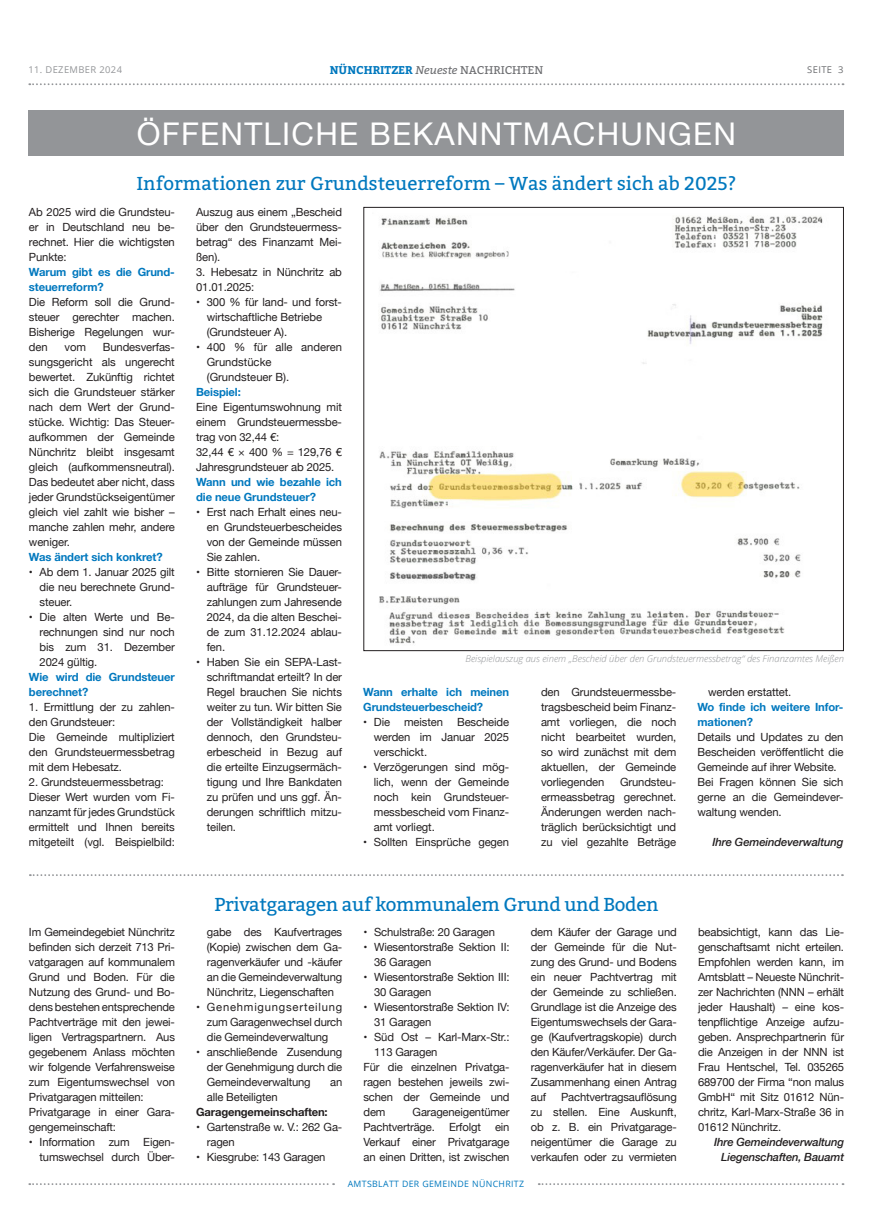
<style>
.page{position:relative;width:886px;height:1223px;background:#fff}
.page>*{position:absolute;margin:0;border:0;box-sizing:border-box;transform-origin:0 0}
.t1{font:31.25px "Helvetica Neue";letter-spacing:.04em;color:#fff}
.t2{font:18.75px "Bitter";color:#0078be}
.t3{font:18.75px "Bitter";letter-spacing:-.02em;color:#0078be}
.t4{font:11.25px/15px "Helvetica Neue";letter-spacing:-.01em;color:#231f20;text-align:justify}
.t5{font:700 11.25px/15px "Helvetica Neue";letter-spacing:-.01em;color:#0078be}
.t6{font:italic 500 11.25px/15px "Helvetica Neue";letter-spacing:-.015em;color:#231f20;text-align:right}
.t7{font:700 11.25px "Bitter";color:#0078be}
.t8{font:700 11.25px "Helvetica Neue";letter-spacing:-.015em;color:#231f20}
.t9{font:italic 300 9.38px "Open Sans";color:#939598}
.t10{font:9.38px "Open Sans";letter-spacing:.04em;color:#939598}
.t11{font:9.38px "Open Sans";letter-spacing:.04em;color:#6c6d70}
.t12{font:8.75px "Open Sans";letter-spacing:.04em;color:#0078be}
.s1{font-weight:400;font-style:italic;color:#6c6d70}
.s2{font-weight:400;color:#6c6d70}
</style>
<div class="page">
<svg style="left:29px;top:83px;width:814px;height:2px"></svg>
<svg style="left:29px;top:1183px;width:305px;height:2px"></svg>
<svg style="left:539px;top:1183px;width:304px;height:2px"></svg>
<div style="left:28px;top:111px;width:815px;height:45px;background:#939598"></div>
<img style="left:379px;top:216px;width:444px;height:428px">
<svg style="left:30px;top:874px;width:813px;height:2px"></svg>
<p class="t10" style="left:28px;top:63px;width:95px">11. DEZEMBER 2024</p>
<p class="t7" style="left:330px;top:62px;width:215px">NÜNCHRITZER <span class="s1">Neueste</span> <span class="s2">NACHRICHTEN</span></p>
<p class="t11" style="left:807px;top:63px;width:38px">SEITE 3</p>
<h1 class="t1" style="left:137px;top:111px;width:601px">ÖFFENTLICHE BEKANNTMACHUNGEN</h1>
<h2 class="t2" style="left:136px;top:170px;width:602px">Informationen zur Grundsteuerreform – Was ändert sich ab 2025?</h2>
<p class="t4" style="left:29px;top:205px;width:147px">Ab 2025 wird die Grundsteu&shy;er in Deutschland neu be&shy;rechnet. Hier die wichtigsten Punkte:</p>
<p class="t5" style="left:29px;top:264px;width:147px">Warum gibt es die Grund&shy;steuerreform?</p>
<p class="t4" style="left:29px;top:295px;width:147px">Die Reform soll die Grund&shy;steuer gerechter machen.<br>Bisherige Regelungen wur&shy;den</p>
<p class="t4" style="left:196px;top:205px;width:147px">Auszug aus einem „Bescheid über den Grundsteuermess&shy;betrag“ des Finanzamt Mei&shy;ßen).</p>
<p class="t4" style="left:196px;top:265px;width:147px">3. Hebesatz in Nünchritz ab<br>01.01.2025:</p>
<p class="t4" style="left:207px;top:295px;width:137px;text-align:left;text-indent:-11px">• 300 % für land- und forst&shy;wirtschaftliche Betriebe (Grundsteuer A).</p>
<p class="t4" style="left:207px;top:340px;width:137px;text-align:left;text-indent:-11px">• 400 % für alle anderen<br>Grundstücke<br>(Grundsteuer B).</p>
<p class="t5" style="left:196px;top:384px;width:46px">Beispiel:</p>
<p class="t4" style="left:196px;top:400px;width:147px;text-align:left">Eine Eigentumswohnung mit einem Grundsteuermessbe&shy;trag von 32,44 €:<br>32,44 € × 400 % = 129,76 €<br>Jahresgrundsteuer ab 2025.</p>
<p class="t5" style="left:196px;top:474px;width:147px">Wann und wie bezahle ich die neue Grundsteuer?</p>
<p class="t4" style="left:207px;top:505px;width:137px;text-indent:-11px">• Erst nach Erhalt eines neu&shy;en Grundsteuerbescheides von der Gemeinde müssen Sie zahlen.</p>
<p class="t4" style="left:207px;top:565px;width:137px;text-indent:-11px">• Bitte stornieren Sie Dauer&shy;aufträge für Grundsteuer&shy;zahlungen zum Jahresende 2024, da die alten Beschei&shy;de zum 31.12.2024 ablau&shy;fen.</p>
<p class="t4" style="left:207px;top:655px;width:137px;text-indent:-11px">• Haben Sie ein SEPA-Last&shy;schriftmandat erteilt? In der Regel brauchen Sie nichts weiter zu tun. Wir bitten Sie der Vollständigkeit halber dennoch, den Grundsteu&shy;erbescheid in Bezug auf die erteilte Einzugsermäch&shy;tigung und Ihre Bankdaten zu prüfen und uns ggf. Än&shy;derungen schriftlich mitzu&shy;teilen.</p>
<p class="t4" style="left:29px;top:340px;width:147px;text-indent:74px">Bundesverfas&shy;sungsgericht als ungerecht bewertet. Zukünftig richtet sich die Grundsteuer stärker nach dem Wert der Grund&shy;stücke. Wichtig: Das Steuer&shy;aufkommen der Gemeinde Nünchritz bleibt insgesamt gleich (aufkommensneutral).<br>Das bedeutet aber nicht, dass jeder Grundstückseigentümer gleich viel zahlt wie bisher – manche zahlen mehr, andere weniger.</p>
<p class="t5" style="left:29px;top:549px;width:135px">Was ändert sich konkret?</p>
<p class="t4" style="left:40px;top:565px;width:137px;text-indent:-11px">• Ab dem 1. Januar 2025 gilt die neu berechnete Grund&shy;steuer.</p>
<p class="t4" style="left:40px;top:610px;width:137px;text-indent:-11px">• Die alten Werte und Be&shy;rechnungen sind nur noch bis zum 31. Dezember 2024 gültig.</p>
<p class="t5" style="left:29px;top:669px;width:147px">Wie wird die Grundsteuer berechnet?</p>
<p class="t4" style="left:29px;top:700px;width:147px;text-align:left">1. Ermittlung der zu zahlen&shy;den Grundsteuer:<br>Die Gemeinde multipliziert den Grundsteuermessbetrag mit dem Hebesatz.</p>
<p class="t4" style="left:29px;top:775px;width:147px;text-align:left">2. Grundsteuermessbetrag:<br>Dieser Wert wurden vom Fi&shy;nanzamt für jedes Grundstück ermittelt und Ihnen bereits mitgeteilt (vgl. Beispielbild:</p>
<p class="t4" style="left:65px;top:340px;width:23px">vom</p>
<p class="t9" style="left:465px;top:652px;width:380px">Beispielauszug aus einem „Bescheid über den Grundsteuermessbetrag“ des Finanzamtes Meißen</p>
<p class="t4" style="left:541px;top:684px;width:137px">den Grundsteuermessbe&shy;tragsbescheid beim Finanz&shy;amt vorliegen, die noch nicht bearbeitet wurden, so wird zunächst mit dem aktuellen, der Gemeinde vorliegenden</p>
<p class="t4" style="left:708px;top:684px;width:85px">werden erstattet.</p>
<p class="t5" style="left:697px;top:699px;width:147px">Wo finde ich weitere Infor&shy;mationen?</p>
<p class="t4" style="left:697px;top:729px;width:147px;text-align:left">Details und Updates zu den<br>Bescheiden veröffentlicht die<br>Gemeinde auf ihrer Website.<br>Bei Fragen können Sie sich gerne an die Gemeindever&shy;waltung wenden.</p>
<p class="t6" style="left:712px;top:833px;width:133px">Ihre Gemeindeverwaltung</p>
<p class="t5" style="left:363px;top:684px;width:147px">Wann erhalte ich meinen<br>Grundsteuerbescheid?</p>
<p class="t4" style="left:374px;top:714px;width:137px;text-indent:-11px">• Die meisten Bescheide werden im Januar 2025 verschickt.</p>
<p class="t4" style="left:374px;top:759px;width:137px;text-indent:-11px">• Verzögerungen sind mög&shy;lich, wenn der Gemeinde noch kein Grundsteuer&shy;messbescheid vom Finanz&shy;amt vorliegt.</p>
<p class="t4" style="left:363px;top:834px;width:147px">• Sollten Einsprüche gegen</p>
<p class="t4" style="left:541px;top:774px;width:137px;text-indent:79px">Grundsteu&shy;ermeassbetrag gerechnet.<br>Änderungen werden nach&shy;träglich berücksichtigt und zu viel gezahlte Beträge</p>
<p class="t4" style="left:29px;top:925px;width:147px;text-align:left">Im Gemeindegebiet Nünchritz befinden sich derzeit 713 Pri&shy;vatgaragen auf kommunalem<br>Grund und Boden. Für die<br>Nutzung des Grund- und Bo&shy;dens bestehen entsprechende<br>Pachtverträge mit den jewei&shy;ligen Vertragspartnern. Aus gegebenem Anlass möchten wir folgende Verfahrensweise zum Eigentumswechsel von<br>Privatgaragen mitteilen:<br>Privatgarage in einer Gara&shy;gengemeinschaft:</p>
<p class="t4" style="left:29px;top:1135px;width:147px;text-align:right">• Information zum Eigen&shy;tumswechsel durch Über-</p>
<h2 class="t3" style="left:214px;top:890px;width:446px">Privatgaragen auf kommunalem Grund und Boden</h2>
<p class="t4" style="left:207px;top:925px;width:137px">gabe des Kaufvertrages (Kopie) zwischen dem Ga&shy;ragenverkäufer und -käufer an die Gemeindeverwaltung Nünchritz, Liegenschaften</p>
<p class="t4" style="left:207px;top:1000px;width:137px;text-indent:-11px">• Genehmigungserteilung zum Garagenwechsel durch die Gemeindeverwaltung</p>
<p class="t4" style="left:207px;top:1045px;width:137px;text-indent:-11px">• anschließende Zusendung der Genehmigung durch die Gemeindeverwaltung</p>
<p class="t4" style="left:330px;top:1075px;width:14px">an</p>
<p class="t4" style="left:207px;top:1090px;width:72px">alle Beteiligten</p>
<p class="t8" style="left:196px;top:1103px;width:133px">Garagengemeinschaften:</p>
<p class="t4" style="left:207px;top:1120px;width:137px;text-indent:-11px">• Gartenstraße w. V.: 262 Ga&shy;ragen</p>
<p class="t4" style="left:196px;top:1150px;width:131px">• Kiesgrube: 143 Garagen</p>
<p class="t4" style="left:363px;top:925px;width:133px">• Schulstraße: 20 Garagen</p>
<p class="t4" style="left:374px;top:940px;width:137px;text-indent:-11px">• Wiesentorstraße Sektion II:<br>36 Garagen</p>
<p class="t4" style="left:374px;top:970px;width:137px;text-indent:-11px">• Wiesentorstraße Sektion III:<br>30 Garagen</p>
<p class="t4" style="left:374px;top:1000px;width:137px;text-indent:-11px">• Wiesentorstraße Sektion IV:<br>31 Garagen</p>
<p class="t4" style="left:363px;top:1030px;width:147px">• Süd Ost – Karl-Marx-Str.:</p>
<p class="t4" style="left:374px;top:1045px;width:65px">113 Garagen</p>
<p class="t4" style="left:363px;top:1060px;width:147px">Für die einzelnen Privatga-</p>
<p class="t4" style="left:363px;top:1075px;width:147px">ragen bestehen jeweils zwi-</p>
<p class="t4" style="left:363px;top:1090px;width:147px">schen der Gemeinde und</p>
<p class="t4" style="left:363px;top:1105px;width:23px">dem</p>
<p class="t4" style="left:363px;top:1105px;width:147px;text-indent:49px">Garageneigentümer<br>Pachtverträge.</p>
<p class="t4" style="left:449px;top:1120px;width:33px">Erfolgt</p>
<p class="t4" style="left:363px;top:1120px;width:147px;text-indent:132px">ein Verkauf einer Privatgarage an einen Dritten, ist zwischen</p>
<p class="t4" style="left:531px;top:925px;width:148px">dem Käufer der Garage und der Gemeinde für die Nut&shy;zung des Grund- und Bodens ein neuer Pachtvertrag mit der Gemeinde zu schließen.<br>Grundlage ist die Anzeige des Eigentumswechsels der Gara&shy;ge (Kaufvertragskopie) durch den Käufer/Verkäufer. Der Ga&shy;ragenverkäufer hat in diesem Zusammenhang einen Antrag auf</p>
<p class="t4" style="left:531px;top:1090px;width:147px;text-indent:30px">Pachtvertragsauflösung zu stellen. Eine Auskunft, ob z. B. ein Privatgarage&shy;neigentümer die Garage zu verkaufen oder zu vermieten</p>
<p class="t12" style="left:348px;top:1177px;width:178px">AMTSBLATT DER GEMEINDE NÜNCHRITZ</p>
<p class="t4" style="left:698px;top:925px;width:148px">beabsichtigt, kann das Lie&shy;genschaftsamt nicht erteilen.<br>Empfohlen werden kann, im Amtsblatt – Neueste Nünchrit&shy;zer Nachrichten (NNN – erhält jeder Haushalt) – eine kos&shy;tenpflichtige Anzeige aufzu&shy;geben. Ansprechpartnerin für die Anzeigen in der NNN ist Frau Hentschel, Tel. 035265<br>689700 der Firma “non malus GmbH“ mit Sitz 01612 Nün&shy;chritz, Karl-Marx-Straße 36 in 01612 Nünchritz.</p>
<p class="t6" style="left:714px;top:1133px;width:131px">Ihre Gemeindeverwaltung<br>Liegenschaften, Bauamt</p>
</div>
